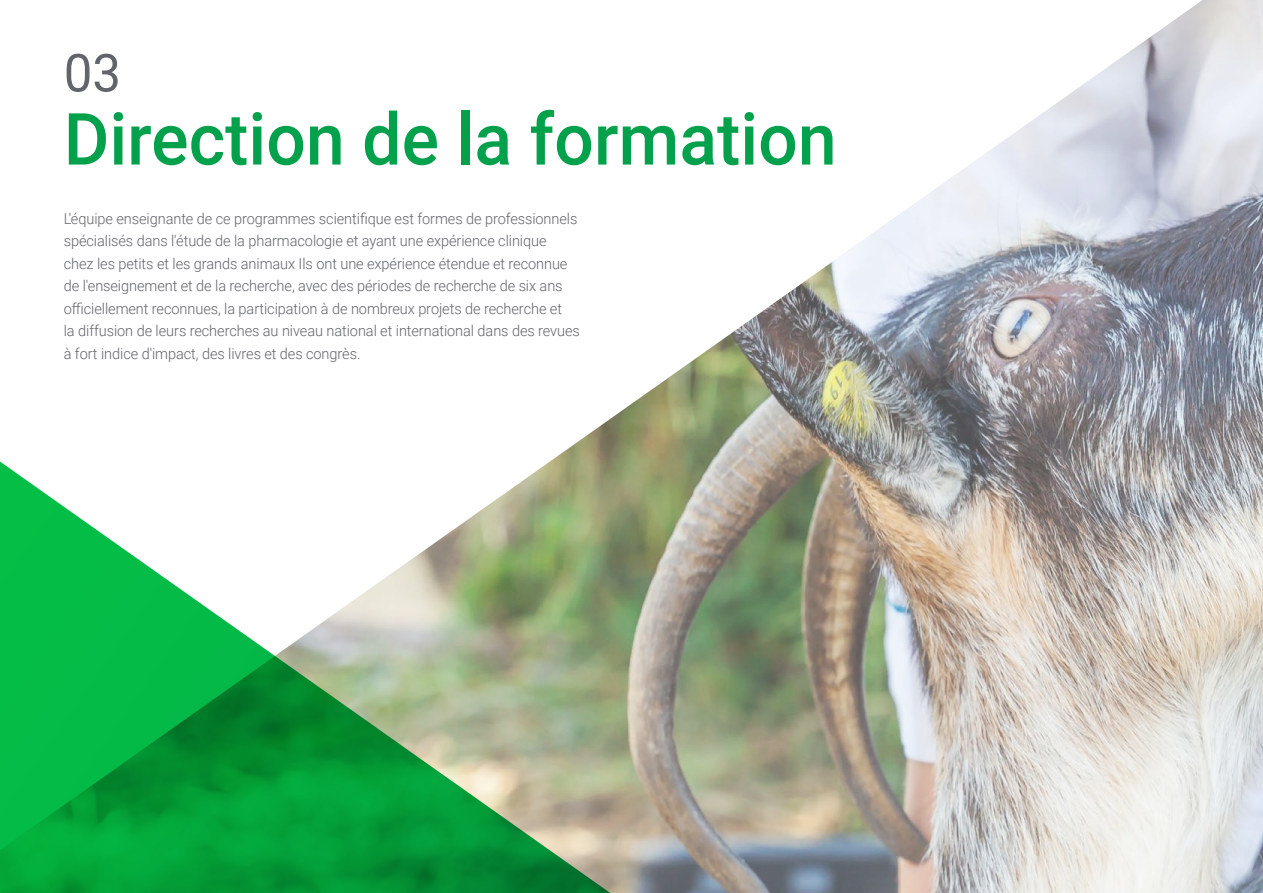
<style>
.page{position:relative;width:1263px;height:893px;background:#fff}
.page>*{position:absolute;margin:0;border:0;box-sizing:border-box;transform-origin:0 0}
.t1{font:500 72px "Roboto";color:#04a14d}
.t2{font:52.5px "Roboto";color:#61646a}
.t3{font:300 15px/22.5px "Roboto";letter-spacing:-.005em;color:#61646a}
</style>
<div class="page">
<img style="left:572px;top:0;width:691px;height:893px">
<svg style="left:0;top:446px;width:640px;height:447px"></svg>
<h2 class="t2" style="left:64px;top:36px;width:59px">03</h2>
<h1 class="t1" style="left:64px;top:89px;width:774px">Direction de la formation</h1>
<p class="t3" style="left:64px;top:207px;width:518px">L'équipe enseignante de ce programmes scientifique est formes de professionnels spécialisés dans l'étude de la pharmacologie et ayant une expérience clinique chez les petits et les grands animaux Ils ont une expérience étendue et reconnue de l'enseignement et de la recherche, avec des périodes de recherche de six ans officiellement reconnues, la participation à de nombreux projets de recherche et<br>la diffusion de leurs recherches au niveau national et international dans des revues à fort indice d'impact, des livres et des congrès.</p>
</div>
